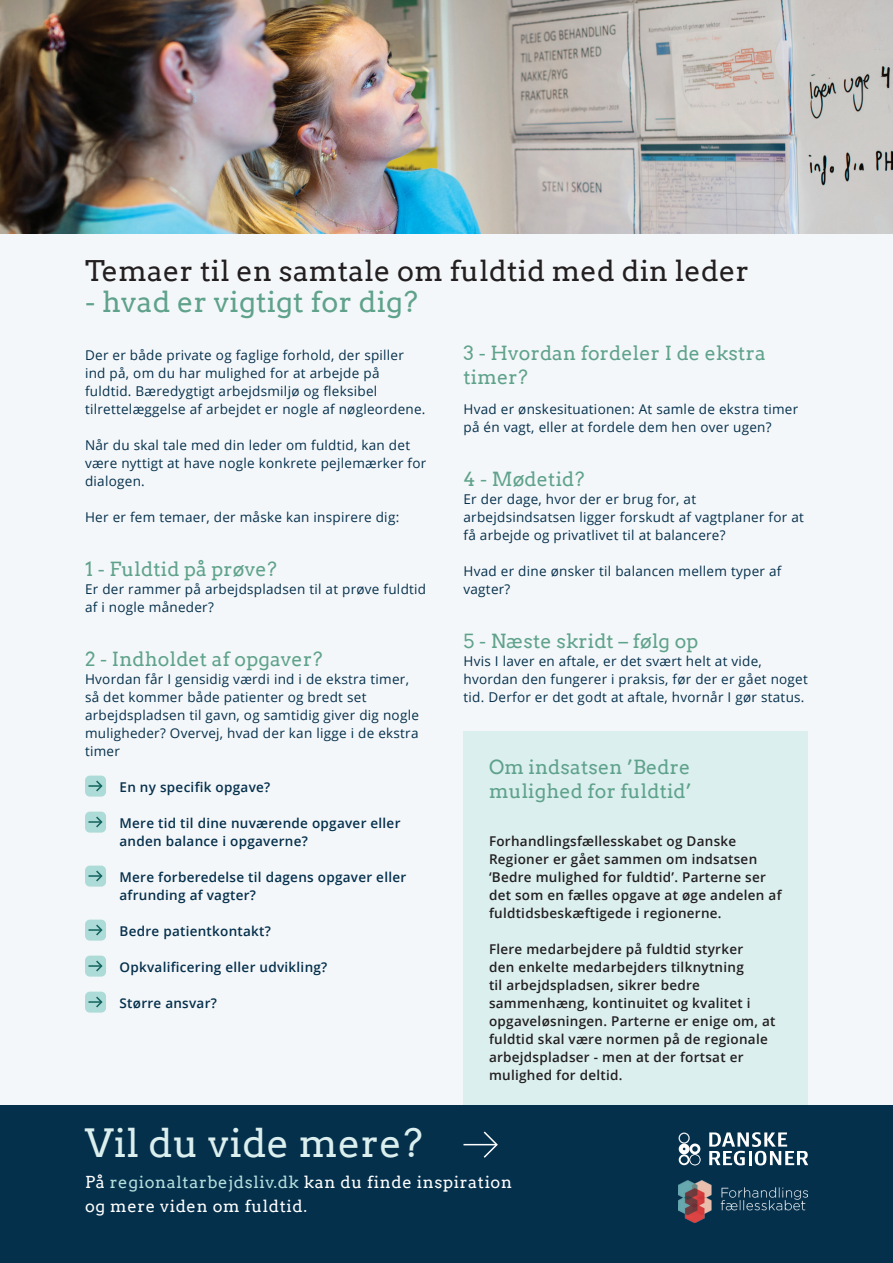
<style>
.page{position:relative;width:893px;height:1263px;background:#f4f7f9}
.page>*{position:absolute;margin:0;border:0;box-sizing:border-box;transform-origin:0 0}
.H1_OVERSKRIFT{font:39px "Arvo";letter-spacing:.01em;color:#dbefee}
.H1_OVERSKRIFT-2{font:28.5px "Arvo";letter-spacing:.01em;color:#231f20}
.H1_OVERSKRIFT-3{font:28.5px "Arvo";letter-spacing:.01em;color:#5fa28b}
.H2_OVERSKRIFT{font:19.5px/24px "Arvo";letter-spacing:.01em;color:#5fa28b}
.UNDERRUBRIK{font:16.5px/24px "Arvo";letter-spacing:.04em;color:#fff}
.BRØDTEKST{font:13.5px/18px "Open Sans";letter-spacing:.02em;color:#05304c}
.BRØDTEKST-2{font:600 13.5px/18px "Open Sans";letter-spacing:.02em;color:#231f20}
.BRØDTEKST-3{font:600 13.5px/18px "Open Sans";letter-spacing:.02em;color:#05304c}
.s1{color:#b3dfdd}
</style>
<div class="page">
<div style="left:463px;top:731px;width:345px;height:375px;background:#dbefee"></div>
<img style="left:0;top:0;width:893px;height:234px">
<div style="left:0;top:1106px;width:893px;height:157px;background:#05304c"></div>
<div style="left:85px;top:776px;width:21px;height:21px;background:#addbd8;border-radius:5px"></div>
<svg style="left:89px;top:780px;width:14px;height:12px"></svg>
<div style="left:85px;top:812px;width:21px;height:21px;background:#addbd8;border-radius:5px"></div>
<svg style="left:89px;top:816px;width:14px;height:12px"></svg>
<div style="left:85px;top:866px;width:21px;height:21px;background:#addbd8;border-radius:5px"></div>
<svg style="left:89px;top:870px;width:14px;height:12px"></svg>
<div style="left:85px;top:920px;width:21px;height:21px;background:#addbd8;border-radius:5px"></div>
<svg style="left:89px;top:924px;width:14px;height:12px"></svg>
<div style="left:85px;top:956px;width:21px;height:21px;background:#addbd8;border-radius:5px"></div>
<svg style="left:89px;top:960px;width:14px;height:12px"></svg>
<div style="left:85px;top:992px;width:21px;height:21px;background:#addbd8;border-radius:5px"></div>
<svg style="left:89px;top:996px;width:14px;height:12px"></svg>
<hr style="left:463px;top:1144px;width:33px;height:1px;background:#fff">
<svg style="left:482px;top:1131px;width:16px;height:27px"></svg>
<img style="left:679px;top:1181px;width:129px;height:42px">
<svg style="left:679px;top:1132px;width:21px;height:33px"></svg>
<svg style="left:709px;top:1132px;width:99px;height:33px"></svg>
<p class="H1_OVERSKRIFT-2" style="left:85px;top:253px;width:665px">Temaer til en samtale om fuldtid med din leder</p>
<p class="H1_OVERSKRIFT-3" style="left:85px;top:285px;width:334px">- hvad er vigtigt for dig?</p>
<p class="BRØDTEKST" style="left:85px;top:346px;width:342px">Der er både private og faglige forhold, der spiller ind på, om du har mulighed for at arbejde på fuldtid. Bæredygtigt arbejdsmiljø og fleksibel tilrettelæggelse af arbejdet er nogle af nøgleordene.</p>
<p class="BRØDTEKST" style="left:85px;top:436px;width:343px">Når du skal tale med din leder om fuldtid, kan det være nyttigt at have nogle konkrete pejlemærker for dialogen.</p>
<p class="BRØDTEKST" style="left:85px;top:508px;width:316px">Her er fem temaer, der måske kan inspirere dig:</p>
<p class="H2_OVERSKRIFT" style="left:85px;top:557px;width:193px">1 - Fuldtid på prøve?</p>
<p class="BRØDTEKST" style="left:85px;top:580px;width:343px">Er der rammer på arbejdspladsen til at prøve fuldtid af i nogle måneder?</p>
<p class="H2_OVERSKRIFT" style="left:85px;top:647px;width:239px">2 - Indholdet af opgaver?</p>
<p class="BRØDTEKST" style="left:85px;top:670px;width:335px">Hvordan får I gensidig værdi ind i de ekstra timer, så det kommer både patienter og bredt set arbejdspladsen til gavn, og samtidig giver dig nogle muligheder? Overvej, hvad der kan ligge i de ekstra timer</p>
<p class="BRØDTEKST-3" style="left:120px;top:778px;width:152px">En ny specifik opgave?</p>
<p class="BRØDTEKST-3" style="left:120px;top:814px;width:282px">Mere tid til dine nuværende opgaver eller anden balance i opgaverne?</p>
<p class="BRØDTEKST-3" style="left:120px;top:868px;width:288px">Mere forberedelse til dagens opgaver eller afrunding af vagter?</p>
<p class="BRØDTEKST-3" style="left:120px;top:922px;width:153px">Bedre patientkontakt?</p>
<p class="BRØDTEKST-3" style="left:120px;top:958px;width:209px">Opkvalificering eller udvikling?</p>
<p class="BRØDTEKST-3" style="left:120px;top:994px;width:99px">Større ansvar?</p>
<p class="H2_OVERSKRIFT" style="left:463px;top:341px;width:304px">3 - Hvordan fordeler I de ekstra timer?</p>
<p class="BRØDTEKST" style="left:463px;top:400px;width:336px">Hvad er ønskesituationen: At samle de ekstra timer på én vagt, eller at fordele dem hen over ugen?</p>
<p class="H2_OVERSKRIFT" style="left:463px;top:467px;width:123px">4 - Mødetid?</p>
<p class="BRØDTEKST" style="left:463px;top:490px;width:342px">Er der dage, hvor der er brug for, at arbejdsindsatsen ligger forskudt af vagtplaner for at få arbejde og privatlivet til at balancere?</p>
<p class="BRØDTEKST" style="left:463px;top:562px;width:319px">Hvad er dine ønsker til balancen mellem typer af vagter?</p>
<p class="H2_OVERSKRIFT" style="left:463px;top:629px;width:236px">5 - Næste skridt – følg op</p>
<p class="BRØDTEKST" style="left:463px;top:652px;width:346px">Hvis I laver en aftale, er det svært helt at vide, hvordan den fungerer i praksis, før der er gået noget tid. Derfor er det godt at aftale, hvornår I gør status.</p>
<p class="H2_OVERSKRIFT" style="left:489px;top:755px;width:204px">Om indsatsen ’Bedre mulighed for fuldtid’</p>
<p class="BRØDTEKST-2" style="left:489px;top:832px;width:294px">Forhandlingsfællesskabet og Danske Regioner er gået sammen om indsatsen ‘Bedre mulighed for fuldtid’. Parterne ser det som en fælles opgave at øge andelen af fuldtidsbeskæftigede i regionerne.</p>
<p class="BRØDTEKST-2" style="left:489px;top:940px;width:288px">Flere medarbejdere på fuldtid styrker<br>den enkelte medarbejders tilknytning<br>til arbejdspladsen, sikrer bedre sammenhæng, kontinuitet og kvalitet i opgaveløsningen. Parterne er enige om, at fuldtid skal være normen på de regionale arbejdspladser - men at der fortsat er mulighed for deltid.</p>
<p class="H1_OVERSKRIFT" style="left:85px;top:1119px;width:339px">Vil du vide mere?</p>
<p class="UNDERRUBRIK" style="left:85px;top:1170px;width:429px">På <span class="s1">regionaltarbejdsliv.dk</span> kan du finde inspiration og mere viden om fuldtid.</p>
</div>
